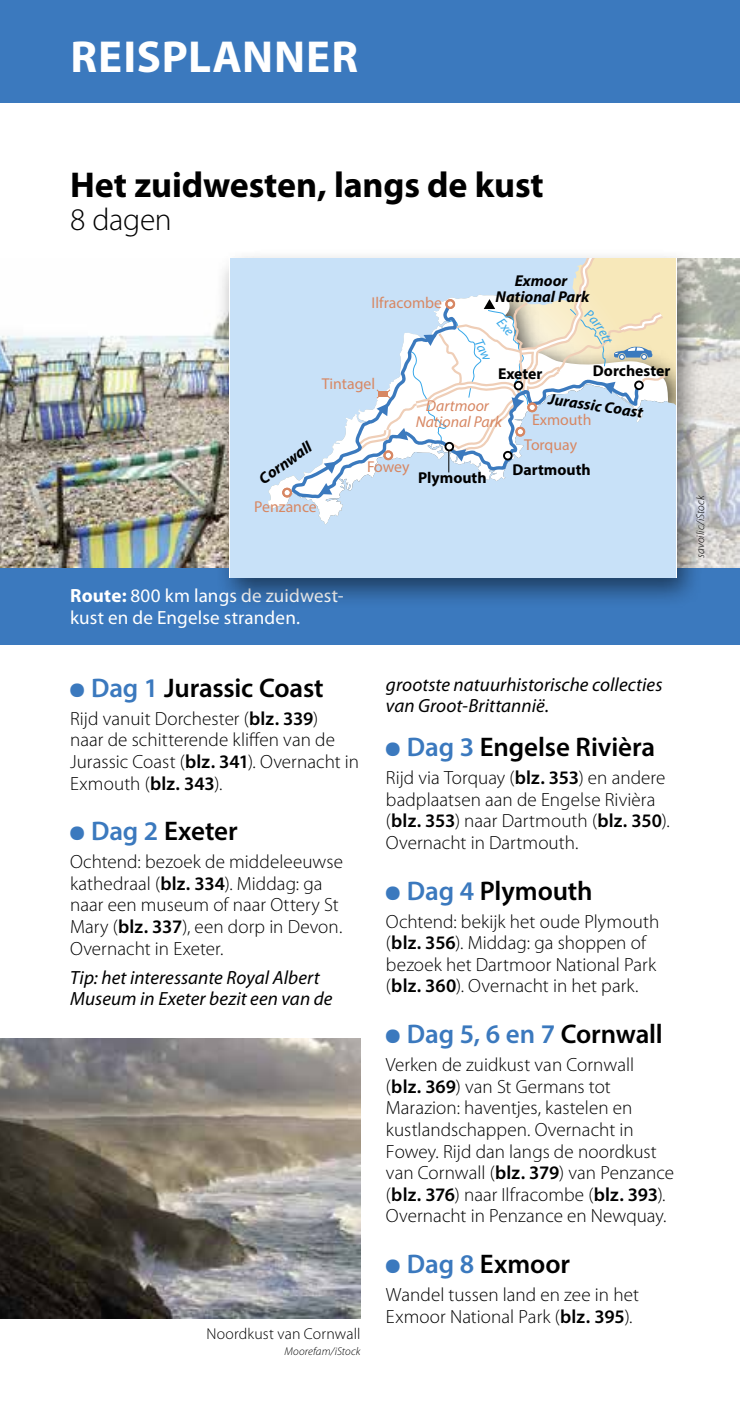
<style>
.page{position:relative;width:740px;height:1404px;background:#fff}
.page>*{position:absolute;margin:0;border:0;box-sizing:border-box;transform-origin:0 0}
.t1{font:700 45px "Myriad Pro";letter-spacing:.02em;color:#fff}
.t2{font:700 36px "Myriad Pro";letter-spacing:-.005em;color:#000}
.t3{font:300 31.5px "Myriad Pro";letter-spacing:-.01em;color:#000}
.t4{font:600 27px "Myriad Pro";letter-spacing:-.005em;color:#000}
.t5{font:600 27px "Myriad Pro";letter-spacing:-.005em;color:#3b79be}
.t6{font:300 19.12px/21.6px "Myriad Pro";letter-spacing:.005em;color:#000}
.t7{font:italic 19.12px/21.2px "Myriad Pro";letter-spacing:.005em;color:#000}
.t8{font:19.12px/21.8px "Myriad Pro";letter-spacing:.01em;color:#fff}
.t9{font:15.75px "Myriad Pro";color:#d78763}
.t10{font:italic 700 15.75px/15.8px "Myriad Pro";color:#000;text-align:center}
.t11{font:700 15.75px "Myriad Pro";color:#000}
.t12{font:300 15.75px "Myriad Pro";letter-spacing:.015em;color:#000}
.t13{font:italic 15.75px/16.2px "Myriad Pro";color:#d78763;text-align:center}
.t14{font:italic 300 11.25px "Myriad Pro";letter-spacing:.01em;color:#000}
.s1{font-weight:700}
.s2{font-family:"Michelin";font-weight:400;color:#3b79be}
.s3{color:#3b79be}
.s4{font-weight:600}
.s5{font-family:"Michelin";font-weight:400}
.s6{color:#000}
</style>
<div class="page">
<img style="left:0;top:330px;width:214px;height:237px">
<svg style="left:704px;top:258px;width:36px;height:309px;background:#cdceca"></svg>
<div style="left:0;top:568px;width:740px;height:76px;background:#3b79be"></div>
<div style="left:0;top:0;width:740px;height:102px;background:#3b79be"></div>
<img style="left:0;top:1038px;width:360px;height:280px">
<div style="left:214px;top:248px;width:490px;height:361px;background:#000;opacity:.5"></div>
<div style="left:231px;top:258px;width:445px;height:319px;background:#c8e1f8"></div>
<svg style="left:358px;top:258px;width:305px;height:41px;background:#d5e2e6"></svg>
<svg style="left:292px;top:298px;width:238px;height:203px;background:#cae0f5"></svg>
<div style="left:283px;top:488px;width:8px;height:8px;background:#fff;border-radius:50%"></div>
<div style="left:282px;top:487px;width:10px;height:10px;border:2px solid #d78764;border-radius:50%"></div>
<div style="left:282px;top:488px;width:10px;height:9px;border:2px solid #d78763;border-radius:50%"></div>
<hr style="left:230px;top:258px;width:1px;height:319px;background:#fff">
<svg style="left:376px;top:299px;width:291px;height:173px"></svg>
<h1 class="t1" style="left:71px;top:28px;width:289px">REISPLANNER</h1>
<h2 class="t2" style="left:70px;top:161px;width:475px">Het zuidwesten, langs de kust</h2>
<h3 class="t3" style="left:70px;top:202px;width:103px">8 dagen</h3>
<p class="t9" style="left:371px;top:293px;width:72px">Ilfracombe</p>
<p class="t10" style="left:495px;top:272px;width:95px">Exmoor<br>National Park</p>
<p class="t10" style="left:256px;top:473px;width:62px;rotate:-35deg">Cornwall</p>
<p class="t9" style="left:322px;top:374px;width:55px">Tintagel</p>
<p class="t11" style="left:498px;top:363px;width:46px">Exeter</p>
<p class="t11" style="left:593px;top:360px;width:79px">Dorchester</p>
<p class="t13" style="left:416px;top:397px;width:88px">Dartmoor<br>National Park</p>
<p class="t10" style="left:550px;top:390px;width:97px;rotate:8deg">Jurassic Coast</p>
<p class="t9" style="left:532px;top:410px;width:61px">Exmouth</p>
<p class="t9" style="left:367px;top:456px;width:44px">Fowey</p>
<p class="t11" style="left:418px;top:467px;width:70px">Plymouth</p>
<p class="t9" style="left:524px;top:435px;width:54px">Torquay</p>
<p class="t11" style="left:512px;top:459px;width:80px">Dartmouth</p>
<p class="t9" style="left:254px;top:497px;width:64px">Penzance</p>
<p class="t8" style="left:70px;top:584px;width:275px"><span class="s1">Route:</span> 800 km langs de zuidwest&shy;kust en de Engelse stranden.</p>
<h3 class="t4" style="left:70px;top:670px;width:255px"><span class="s2">åå</span> <span class="s3">Dag 1</span> Jurassic Coast</h3>
<p class="t6" style="left:70px;top:707px;width:290px">Rijd vanuit Dorchester (<span class="s4">blz. 339</span>)<br>naar de schitterende kliffen van de<br>Jurassic Coast (<span class="s4">blz. 341</span>). Overnacht in<br>Exmouth (<span class="s4">blz. 343</span>).</p>
<h3 class="t4" style="left:70px;top:813px;width:169px"><span class="s2">åå</span> <span class="s3">Dag 2</span> Exeter</h3>
<p class="t6" style="left:70px;top:851px;width:274px">Ochtend: bezoek de middeleeuwse kathedraal (<span class="s4">blz. 334</span>). Middag: ga naar een museum of naar Ottery St<br>Mary (<span class="s4">blz. 337</span>), een dorp in Devon.<br>Overnacht in Exeter.</p>
<p class="t7" style="left:70px;top:966px;width:264px">Tip: het interessante Royal Albert<br>Museum in Exeter bezit een van de</p>
<p class="t12" style="left:207px;top:1324px;width:155px">Noordkust van Cornwall</p>
<p class="t14" style="left:285px;top:1344px;width:77px">Moorefam/iStock</p>
<p class="t7" style="left:386px;top:673px;width:278px">grootste natuurhistorische collecties van Groot-Brittannië.</p>
<h3 class="t4" style="left:386px;top:729px;width:271px"><span class="s2">åå</span> <span class="s3">Dag 3</span> Engelse Rivièra</h3>
<p class="t6" style="left:386px;top:767px;width:285px">Rijd via Torquay (<span class="s4">blz. 353</span>) en andere badplaatsen aan de Engelse Rivièra (<span class="s4">blz. 353</span>) naar Dartmouth (<span class="s4">blz. 350</span>).<br>Overnacht in Dartmouth.</p>
<h3 class="t4" style="left:386px;top:873px;width:208px"><span class="s2">åå</span> <span class="s3">Dag 4</span> Plymouth</h3>
<p class="t6" style="left:386px;top:910px;width:275px">Ochtend: bekijk het oude Plymouth (<span class="s4">blz. 356</span>). Middag: ga shoppen of bezoek het Dartmoor National Park (<span class="s4">blz. 360</span>). Overnacht in het park.</p>
<h3 class="t5" style="left:386px;top:1016px;width:278px"><span class="s5">åå</span> Dag 5, 6 en 7 <span class="s6">Cornwall</span></h3>
<p class="t6" style="left:386px;top:1054px;width:290px">Verken de zuidkust van Cornwall (<span class="s4">blz. 369</span>) van St Germans tot Marazion: haventjes, kastelen en kustlandschappen. Overnacht in Fowey. Rijd dan langs de noordkust van Cornwall (<span class="s4">blz. 379</span>) van Penzance (<span class="s4">blz. 376</span>) naar Ilfracombe (<span class="s4">blz. 393</span>).<br>Overnacht in Penzance en Newquay.</p>
<h3 class="t4" style="left:386px;top:1246px;width:186px"><span class="s2">åå</span> <span class="s3">Dag 8</span> Exmoor</h3>
<p class="t6" style="left:386px;top:1283px;width:255px">Wandel tussen land en zee in het<br>Exmoor National Park (<span class="s4">blz. 395</span>).</p>
<p class="t14" style="left:694px;top:558px;width:64px;rotate:-90deg">savoilic/iStock</p>
</div>
